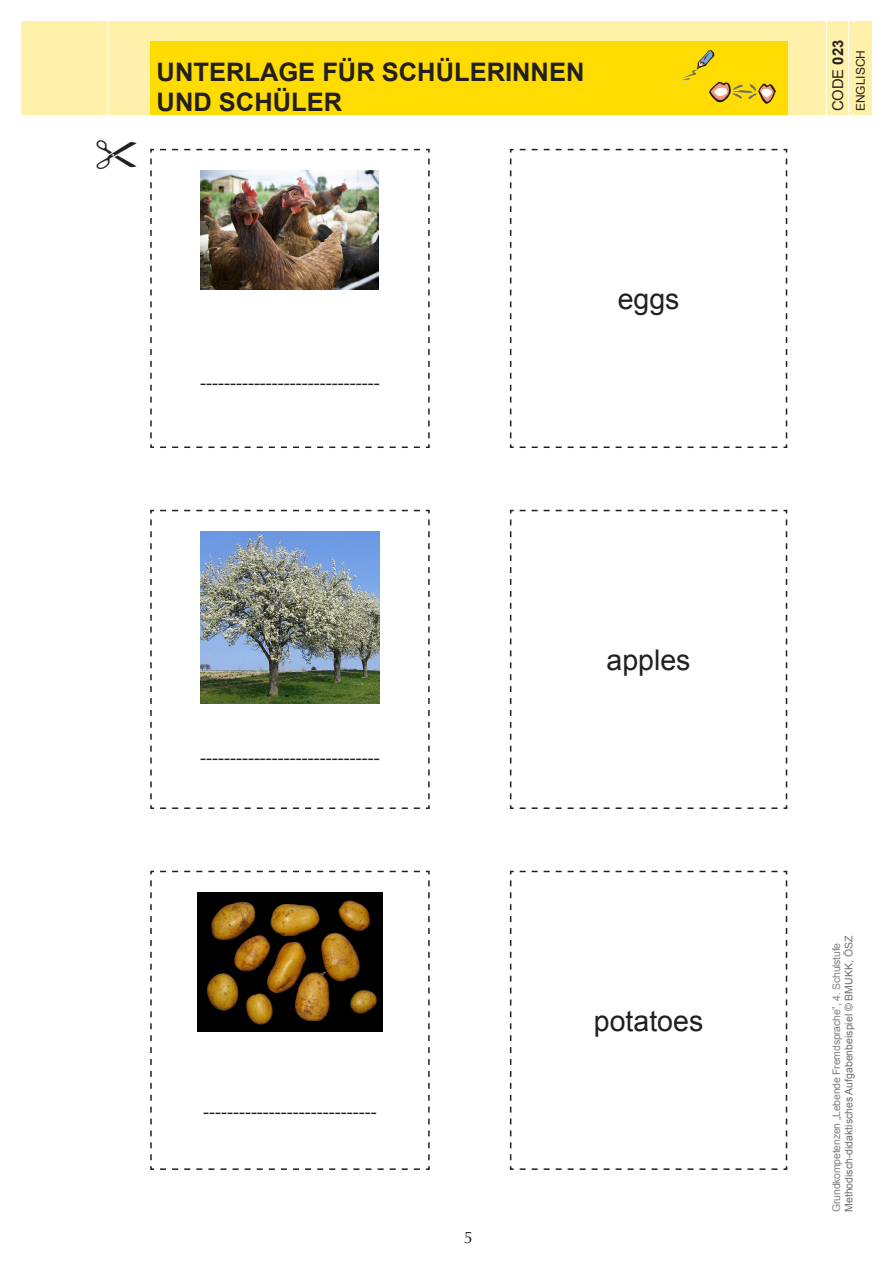
<style>
.page{position:relative;width:893px;height:1263px;background:#fff}
.page>*{position:absolute;margin:0;border:0;box-sizing:border-box;transform-origin:0 0}
.t1{font:28.5px "Arial";color:#231f20}
.t2{font:700 25.5px/30.6px "Arial";color:#231f20}
.t3{font:18px "Arial";color:#231f20}
.t4{font:16.5px "Optima";color:#231f20}
.t5{font:14.85px "Arial";color:#231f20}
.t6{font:12px "Arial";color:#231f20}
.t7{font:10.5px "Arial";letter-spacing:-.02em;color:#808285}
.t8{font:10.5px "Arial";color:#6c6d70}
.s1{font-weight:700}
</style>
<div class="page">
<div style="left:21px;top:21px;width:851px;height:94px;background:#fff0aa"></div>
<div style="left:150px;top:42px;width:638px;height:73px;background:#ffdc01"></div>
<hr style="left:848px;top:20px;width:1px;height:127px;background:#fff">
<hr style="left:826px;top:20px;width:1px;height:127px;background:#fff">
<hr style="left:108px;top:20px;width:1px;height:127px;background:#fff">
<svg style="left:150px;top:148px;width:280px;height:291px"></svg>
<svg style="left:160px;top:149px;width:270px;height:289px"></svg>
<svg style="left:509px;top:148px;width:279px;height:291px"></svg>
<svg style="left:786px;top:150px;width:1px;height:288px"></svg>
<svg style="left:150px;top:444px;width:280px;height:4px"></svg>
<svg style="left:509px;top:444px;width:279px;height:4px"></svg>
<svg style="left:150px;top:509px;width:280px;height:291px"></svg>
<svg style="left:160px;top:510px;width:270px;height:289px"></svg>
<svg style="left:509px;top:509px;width:279px;height:291px"></svg>
<svg style="left:786px;top:510px;width:1px;height:289px"></svg>
<svg style="left:150px;top:805px;width:280px;height:4px"></svg>
<svg style="left:509px;top:805px;width:279px;height:4px"></svg>
<svg style="left:150px;top:870px;width:280px;height:291px"></svg>
<svg style="left:160px;top:871px;width:270px;height:289px"></svg>
<svg style="left:509px;top:870px;width:279px;height:291px"></svg>
<svg style="left:786px;top:871px;width:1px;height:289px"></svg>
<svg style="left:150px;top:1166px;width:280px;height:4px"></svg>
<svg style="left:509px;top:1166px;width:279px;height:4px"></svg>
<img style="left:201px;top:171px;width:178px;height:118px">
<img style="left:200px;top:532px;width:179px;height:172px">
<img style="left:197px;top:893px;width:185px;height:138px">
<svg style="left:682px;top:50px;width:94px;height:54px"></svg>
<h2 class="t2" style="left:157px;top:57px;width:429px">UNTERLAGE FÜR SCHÜLERINNEN<br>UND SCHÜLER</h2>
<p class="t3" style="left:200px;top:371px;width:181px">------------------------------</p>
<h1 class="t1" style="left:618px;top:280px;width:63px">eggs</h1>
<p class="t3" style="left:200px;top:746px;width:181px">------------------------------</p>
<p class="t3" style="left:203px;top:1100px;width:175px">-----------------------------</p>
<p class="t4" style="left:464px;top:1228px;width:11px">5</p>
<h1 class="t1" style="left:607px;top:641px;width:85px">apples</h1>
<h1 class="t1" style="left:594px;top:1002px;width:111px">potatoes</h1>
<p class="t5" style="left:828px;top:111px;width:73px;rotate:-90deg">CODE <span class="s1">023</span></p>
<p class="t6" style="left:853px;top:111px;width:63px;rotate:-90deg">ENGLISCH</p>
<p class="t7" style="left:829px;top:1212px;width:271px;rotate:-90deg">Grundkompetenzen „Lebende Fremdsprache”, 4. Schulstufe</p>
<p class="t8" style="left:842px;top:1212px;width:278px;rotate:-90deg">Methodisch-didaktisches Aufgabenbeispiel © BMUKK, ÖSZ</p>
</div>
